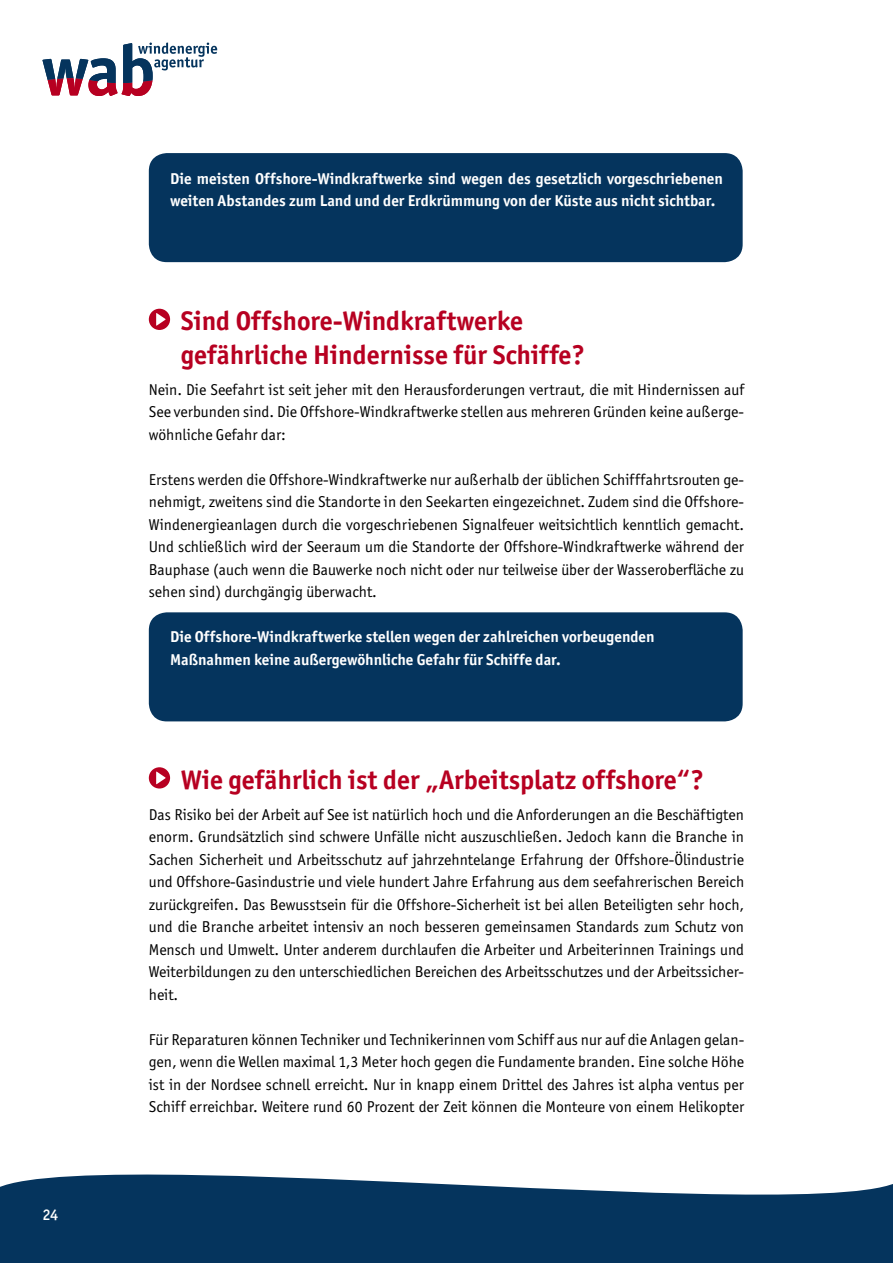
<style>
.page{position:relative;width:893px;height:1263px;background:#fff}
.page>*{position:absolute;margin:0;border:0;box-sizing:border-box;transform-origin:0 0}
.t1{font:700 27px/33.8px "Officina Sans ITC";color:#b70021}
.t2{font:15.75px/22.5px "Officina Sans ITC Boo";color:#000;text-align:justify}
.t3{font:700 15.75px/22.5px "Officina Sans ITC";color:#fff}
.t4{font:500 15.75px "Officina Sans ITC";color:#fff}
</style>
<div class="page">
<div style="left:149px;top:153px;width:594px;height:109px;background:#05345d;border-radius:18px"></div>
<div style="left:149px;top:612px;width:594px;height:109px;background:#05345d;border-radius:18px"></div>
<svg style="left:43px;top:43px;width:174px;height:53px"></svg>
<svg style="left:0;top:1174px;width:893px;height:89px;background:#224c70"></svg>
<div style="left:149px;top:309px;width:21px;height:21px;background:#b70021;border-radius:50%"></div>
<svg style="left:156px;top:313px;width:10px;height:13px"></svg>
<div style="left:149px;top:767px;width:21px;height:21px;background:#b70021;border-radius:50%"></div>
<svg style="left:156px;top:771px;width:10px;height:13px"></svg>
<p class="t4" style="left:43px;top:1206px;width:17px">24</p>
<p class="t3" style="left:170px;top:167px;width:554px">Die meisten Offshore-Windkraftwerke sind wegen des gesetzlich vorgeschriebenen weiten Abstandes zum Land und der Erdkrümmung von der Küste aus nicht sichtbar.</p>
<h1 class="t1" style="left:181px;top:304px;width:406px">Sind Offshore-Windkraftwerke gefährliche Hindernisse für Schiffe?</h1>
<p class="t2" style="left:149px;top:378px;width:597px">Nein. Die Seefahrt ist seit jeher mit den Herausforderungen vertraut, die mit Hindernissen auf See verbunden sind. Die Offshore-Windkraftwerke stellen aus mehreren Gründen keine außerge&shy;wöhnliche Gefahr dar:</p>
<p class="t2" style="left:149px;top:468px;width:597px">Erstens werden die Offshore-Windkraftwerke nur außerhalb der üblichen Schifffahrtsrouten ge&shy;nehmigt, zweitens sind die Standorte in den Seekarten eingezeichnet. Zudem sind die Offshore-Windenergieanlagen durch die vorgeschriebenen Signalfeuer weitsichtlich kenntlich gemacht.<br>Und schließlich wird der Seeraum um die Standorte der Offshore-Windkraftwerke während der Bauphase (auch wenn die Bauwerke noch nicht oder nur teilweise über der Wasseroberfläche zu sehen sind) durchgängig überwacht.</p>
<p class="t3" style="left:170px;top:625px;width:486px">Die Offshore-Windkraftwerke stellen wegen der zahlreichen vorbeugenden<br>Maßnahmen keine außergewöhnliche Gefahr für Schiffe dar.</p>
<h1 class="t1" style="left:181px;top:762px;width:525px">Wie gefährlich ist der „Arbeitsplatz offshore“?</h1>
<p class="t2" style="left:149px;top:803px;width:597px">Das Risiko bei der Arbeit auf See ist natürlich hoch und die Anforderungen an die Beschäftigten enorm. Grundsätzlich sind schwere Unfälle nicht auszuschließen. Jedoch kann die Branche in Sachen Sicherheit und Arbeitsschutz auf jahrzehntelange Erfahrung der Offshore-Ölindustrie und Offshore-Gasindustrie und viele hundert Jahre Erfahrung aus dem seefahrerischen Bereich zurückgreifen. Das Bewusstsein für die Offshore-Sicherheit ist bei allen Beteiligten sehr hoch, und die Branche arbeitet intensiv an noch besseren gemeinsamen Standards zum Schutz von Mensch und Umwelt. Unter anderem durchlaufen die Arbeiter und Arbeiterinnen Trainings und Weiterbildungen zu den unterschiedlichen Bereichen des Arbeitsschutzes und der Arbeitssicher&shy;heit.</p>
<p class="t2" style="left:149px;top:1028px;width:597px">Für Reparaturen können Techniker und Technikerinnen vom Schiff aus nur auf die Anlagen gelan&shy;gen, wenn die Wellen maximal 1,3 Meter hoch gegen die Fundamente branden. Eine solche Höhe ist in der Nordsee schnell erreicht. Nur in knapp einem Drittel des Jahres ist alpha ventus per Schiff erreichbar. Weitere rund 60 Prozent der Zeit können die Monteure von einem Helikopter</p>
</div>
